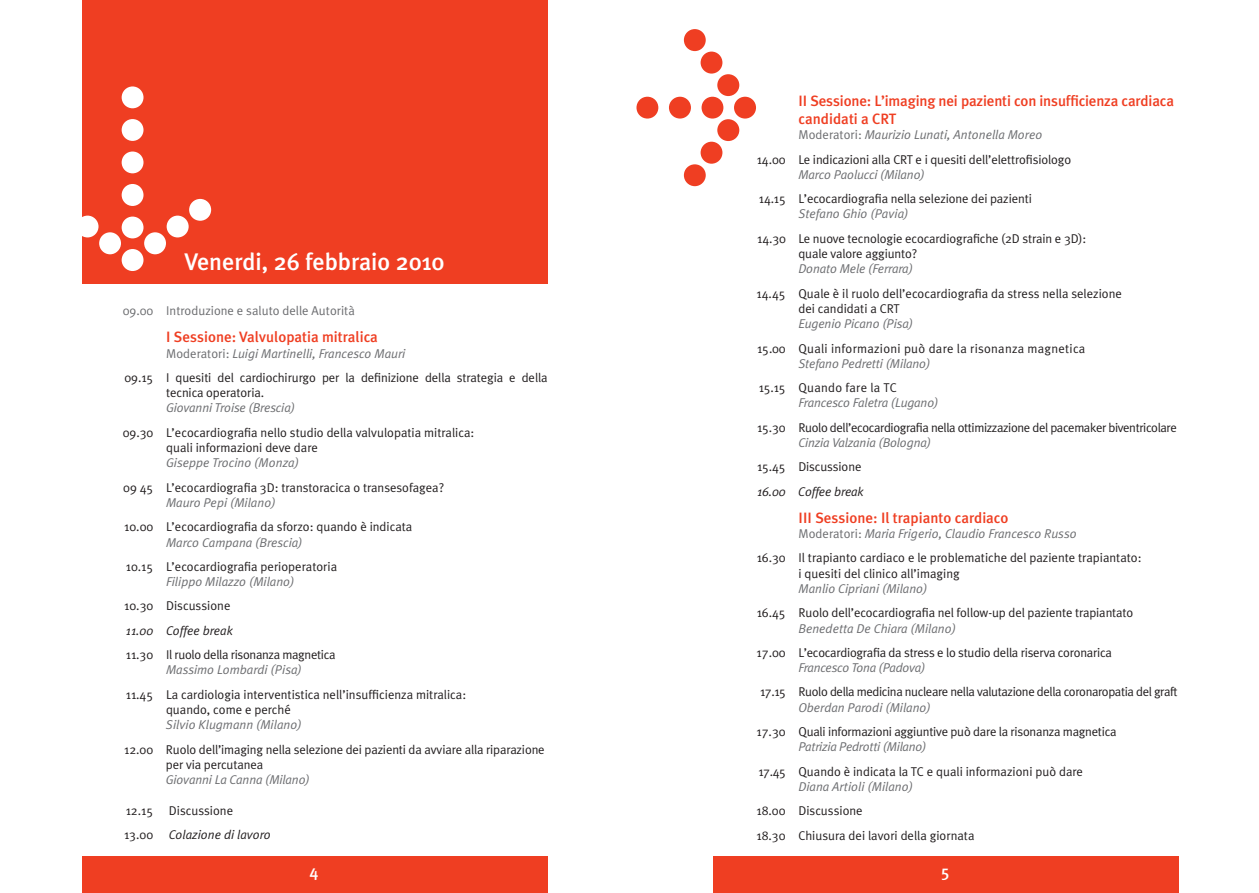
<style>
.page{position:relative;width:1259px;height:893px;background:#fff}
.page>*{position:absolute;margin:0;border:0;box-sizing:border-box;transform-origin:0 0}
.t1{font:500 24px "Meta Plus";color:#fff}
.t2{font:500 16.5px "Meta Plus";color:#fff}
.t3{font:500 15px/18px "Meta Plus";color:#ef3e22}
.t4{font:12.75px/24.3px "Meta Plus Normal";letter-spacing:-.01em;color:#231f20}
.t5{font:italic 12.75px "Meta Plus Normal";letter-spacing:-.01em;color:#6c6d70}
.t6{font:12.75px "Meta Plus Normal";letter-spacing:-.03em;color:#231f20}
.t7{font:12.75px "Meta Plus Normal";letter-spacing:.02em;color:#231f20}
.t8{font:12.75px "Meta Plus Normal";color:#6c6d70}
.t9{font:italic 12.75px "Meta Plus Normal";letter-spacing:-.01em;color:#231f20}
.s1{color:#6c6d70}
.s2{font-style:italic;color:#6c6d70}
.s3{font-style:italic}
</style>
<div class="page">
<svg style="left:636px;top:29px;width:120px;height:157px"></svg>
<div style="left:713px;top:857px;width:465px;height:36px;background:#ef3e22"></div>
<div style="left:82px;top:0;width:465px;height:284px;background:#ef3e22"></div>
<svg style="left:82px;top:86px;width:129px;height:185px"></svg>
<div style="left:82px;top:857px;width:465px;height:36px;background:#ef3e22"></div>
<h1 class="t1" style="left:184px;top:248px;width:261px">Venerdi, 26 febbraio 2010</h1>
<p class="t8" style="left:123px;top:303px;width:234px">09.00 Introduzione e saluto delle Autorità</p>
<p class="t3" style="left:166px;top:328px;width:213px">I Sessione: Valvulopatia mitralica</p>
<p class="t4" style="left:124px;top:341px;width:425px;text-indent:42px"><span class="s1">Moderatori:</span> <span class="s2">Luigi Martinelli, Francesco Mauri<br></span>09.15 I quesiti del cardiochirurgo per la definizione della strategia e della</p>
<p class="t4" style="left:166px;top:380px;width:99px">tecnica operatoria.</p>
<p class="t5" style="left:166px;top:401px;width:130px">Giovanni Troise (Brescia)</p>
<p class="t4" style="left:166px;top:424px;width:310px;line-height:15.3px;text-indent:-43px">09.30 L’ecocardiografia nello studio della valvulopatia mitralica: quali informazioni deve dare</p>
<p class="t5" style="left:166px;top:455px;width:134px">Giseppe Trocino (Monza)</p>
<p class="t4" style="left:123px;top:475px;width:322px">09 45 L’ecocardiografia 3D: transtoracica o transesofagea?</p>
<p class="t5" style="left:166px;top:495px;width:111px">Mauro Pepi (Milano)</p>
<p class="t4" style="left:124px;top:514px;width:290px">10.00 L’ecocardiografia da sforzo: quando è indicata</p>
<p class="t5" style="left:166px;top:535px;width:138px">Marco Campana (Brescia)</p>
<p class="t4" style="left:126px;top:554px;width:213px">10.15 L’ecocardiografia perioperatoria</p>
<p class="t5" style="left:166px;top:574px;width:130px">Filippo Milazzo (Milano)</p>
<p class="t4" style="left:124px;top:594px;width:108px">10.30 Discussione</p>
<p class="t9" style="left:126px;top:623px;width:109px">11.00 Coffee break</p>
<p class="t4" style="left:126px;top:642px;width:211px">11.30 Il ruolo della risonanza magnetica</p>
<p class="t5" style="left:166px;top:662px;width:137px">Massimo Lombardi (Pisa)</p>
<p class="t4" style="left:166px;top:686px;width:302px;line-height:15.3px;text-indent:-40px">11.45 La cardiologia interventistica nell’insufficienza mitralica: quando, come e perché</p>
<p class="t5" style="left:166px;top:717px;width:137px">Silvio Klugmann (Milano)</p>
<p class="t4" style="left:166px;top:741px;width:380px;line-height:15.3px;text-indent:-42px">12.00 Ruolo dell’imaging nella selezione dei pazienti da avviare alla riparazione per via percutanea</p>
<p class="t5" style="left:166px;top:772px;width:145px">Giovanni La Canna (Milano)</p>
<p class="t4" style="left:124px;top:798px;width:148px">12.15 Discussione<br>13.00 <span class="s3">Colazione di lavoro</span></p>
<p class="t3" style="left:798px;top:92px;width:377px">II Sessione: L’imaging nei pazienti con insufficienza cardiaca candidati a CRT</p>
<p class="t4" style="left:756px;top:123px;width:316px;text-indent:42px"><span class="s1">Moderatori:</span> <span class="s2">Maurizio Lunati, Antonella Moreo<br></span>14.00 Le indicazioni alla CRT e i quesiti dell’elettrofisiologo</p>
<p class="t5" style="left:798px;top:167px;width:128px">Marco Paolucci (Milano)</p>
<p class="t4" style="left:759px;top:186px;width:274px">14.15 L’ecocardiografia nella selezione dei pazienti</p>
<p class="t5" style="left:798px;top:207px;width:111px">Stefano Ghio (Pavia)</p>
<p class="t4" style="left:798px;top:231px;width:289px;line-height:15.3px;text-indent:-41px">14.30 Le nuove tecnologie ecocardiografiche (2D strain e 3D): quale valore aggiunto?</p>
<p class="t5" style="left:798px;top:262px;width:116px">Donato Mele (Ferrara)</p>
<p class="t4" style="left:798px;top:285px;width:325px;line-height:15.3px;text-indent:-42px">14.45 Quale è il ruolo dell’ecocardiografia da stress nella selezione dei candidati a CRT</p>
<p class="t5" style="left:798px;top:316px;width:116px">Eugenio Picano (Pisa)</p>
<p class="t7" style="left:757px;top:341px;width:330px">15.00 Quali informazioni può dare la risonanza magnetica</p>
<p class="t5" style="left:798px;top:356px;width:133px">Stefano Pedretti (Milano)</p>
<p class="t7" style="left:759px;top:380px;width:139px">15.15 Quando fare la TC</p>
<p class="t5" style="left:798px;top:396px;width:142px">Francesco Faletra (Lugano)</p>
<p class="t6" style="left:757px;top:420px;width:421px">15.30 Ruolo dell’ecocardiografia nella ottimizzazione del pacemaker biventricolare</p>
<p class="t5" style="left:798px;top:435px;width:134px">Cinzia Valzania (Bologna)</p>
<p class="t4" style="left:757px;top:455px;width:106px">15.45 Discussione</p>
<p class="t9" style="left:757px;top:484px;width:108px">16.00 Coffee break</p>
<p class="t3" style="left:798px;top:508px;width:211px">III Sessione: Il trapianto cardiaco</p>
<p class="t4" style="left:756px;top:521px;width:386px;text-indent:42px"><span class="s1">Moderatori:</span> <span class="s2">Maria Frigerio, Claudio Francesco Russo<br></span>16.30 Il trapianto cardiaco e le problematiche del paziente trapiantato:</p>
<p class="t4" style="left:798px;top:561px;width:163px">i quesiti del clinico all’imaging</p>
<p class="t5" style="left:798px;top:581px;width:131px">Manlio Cipriani (Milano)</p>
<p class="t4" style="left:756px;top:600px;width:378px">16.45 Ruolo dell’ecocardiografia nel follow-up del paziente trapiantato</p>
<p class="t5" style="left:798px;top:621px;width:159px">Benedetta De Chiara (Milano)</p>
<p class="t4" style="left:756px;top:640px;width:357px">17.00 L’ecocardiografia da stress e lo studio della riserva coronarica</p>
<p class="t5" style="left:798px;top:660px;width:128px">Francesco Tona (Padova)</p>
<p class="t6" style="left:760px;top:685px;width:419px">17.15 Ruolo della medicina nucleare nella valutazione della coronaropatia del graft</p>
<p class="t5" style="left:798px;top:700px;width:134px">Oberdan Parodi (Milano)</p>
<p class="t4" style="left:756px;top:719px;width:361px">17.30 Quali informazioni aggiuntive può dare la risonanza magnetica</p>
<p class="t5" style="left:798px;top:739px;width:130px">Patrizia Pedrotti (Milano)</p>
<p class="t4" style="left:758px;top:759px;width:326px">17.45 Quando è indicata la TC e quali informazioni può dare</p>
<p class="t5" style="left:798px;top:779px;width:116px">Diana Artioli (Milano)</p>
<p class="t4" style="left:756px;top:798px;width:219px">18.00 Discussione<br>18.30 Chiusura dei lavori della giornata</p>
<p class="t2" style="left:309px;top:862px;width:10px">4</p>
<p class="t2" style="left:941px;top:862px;width:10px">5</p>
</div>
